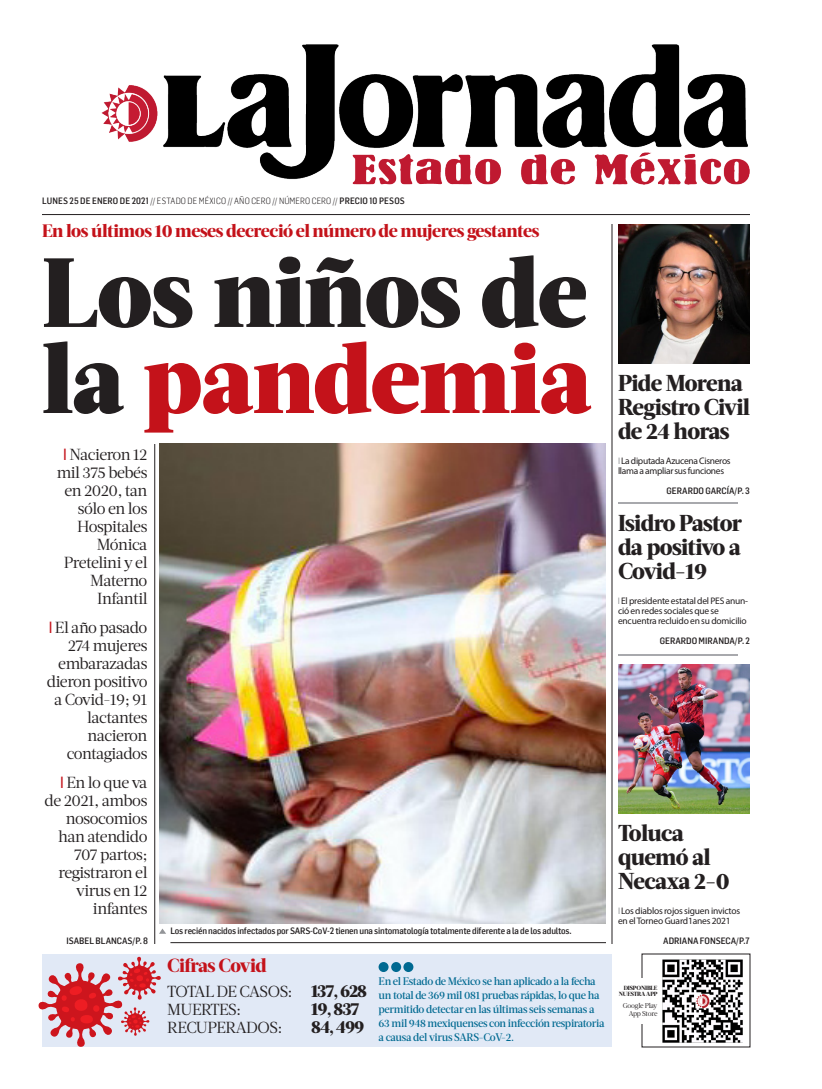
<style>
.page{position:relative;width:822px;height:1089px;background:#fff}
.page>*{position:absolute;margin:0;border:0;box-sizing:border-box;transform-origin:0 0}
.t1{font:900 98px/86px "Acta Deck";letter-spacing:-.01em;color:#231f20}
.t2{font:800 23px/24px "Acta Deck";letter-spacing:-.03em;color:#231f20}
.t3{font:800 19px "Acta Headline";letter-spacing:-.025em;color:#c4121a}
.t4{font:800 18px "Acta Headline";letter-spacing:-.025em;color:#c4121a}
.t5{font:800 18px "Acta Deck";letter-spacing:-.06em;color:#231f20}
.t6{font:16px/18px "Acta Deck";letter-spacing:-.035em;color:#231f20;text-align:right}
.t7{font:500 11px/14px "Acta Deck";letter-spacing:-.03em;color:#006991}
.t8{font:9.5px/10px "Myriad Pro";letter-spacing:-.02em;color:#231f20}
.t9{font:500 9px "Flama Semicondensed";letter-spacing:-.02em;color:#231f20}
.t10{font:300 9px "Flama Semicondensed";letter-spacing:.01em;color:#231f20}
.t11{font:500 9px "Flama Semicondensed";color:#231f20}
.t12{font:7px/8.4px "Acta Deck";letter-spacing:-.04em;color:#231f20;text-align:right}
.t13{font:800 6px/6px "Acta Headline";letter-spacing:-.03em;color:#231f20;text-align:right}
.s1{font-weight:500}
.s2{color:#c4121a}
.s3{font-family:"Myriad Pro";color:#c4121a}
.s4{font-weight:800;font-size:18px}
.s5{font-size:9px;color:#939598}
</style>
<div class="page">
<img style="left:101px;top:45px;width:649px;height:139px">
<hr style="left:42px;top:214px;width:708px;height:1px;background:#231f20">
<hr style="left:618px;top:502px;width:120px;height:2px;background:#a8a9ad">
<hr style="left:618px;top:654px;width:120px;height:2px;background:#a8a9ad">
<div style="left:42px;top:955px;width:570px;height:92px;background:#e1e9f6"></div>
<svg style="left:38px;top:957px;width:123px;height:90px"></svg>
<img style="left:159px;top:444px;width:447px;height:480px">
<hr style="left:612px;top:224px;width:1px;height:720px;background:#231f20">
<hr style="left:155px;top:444px;width:1px;height:500px;background:#231f20">
<div style="left:391px;top:962px;width:10px;height:10px;background:#006991;border-radius:50%"></div>
<div style="left:379px;top:962px;width:10px;height:10px;background:#006991;border-radius:50%"></div>
<div style="left:403px;top:962px;width:10px;height:10px;background:#006991;border-radius:50%"></div>
<hr style="left:170px;top:942px;width:436px;height:1px;background:#231f20">
<svg style="left:159px;top:929px;width:7px;height:5px"></svg>
<img style="left:618px;top:224px;width:132px;height:140px">
<img style="left:618px;top:664px;width:132px;height:150px">
<svg style="left:641px;top:953px;width:110px;height:95px"></svg>
<div style="left:636px;top:978px;width:13px;height:46px;background:#fff"></div>
<p class="t10" style="left:42px;top:195px;width:364px"><span class="s1">LUNES 25 DE ENERO DE 2021</span> // ESTADO DE MÉXICO // AÑO CERO // NÚMERO CERO // <span class="s1">PRECIO 10 PESOS</span></p>
<p class="t4" style="left:42px;top:220px;width:499px">En los últimos 10 meses decreció el número de mujeres gestantes</p>
<h1 class="t1" style="left:42px;top:251px;width:551px">Los niños de la <span class="s2">pandemia</span></h1>
<p class="t6" style="left:57px;top:445px;width:92px"><span class="s3">l</span> Nacieron 12 mil 375 bebés en 2020, tan sólo en los<br>Hospitales<br>Mónica<br>Pretelini y el<br>Materno<br>Infantil</p>
<p class="t6" style="left:47px;top:618px;width:102px"><span class="s3">l</span> El año pasado<br>274 mujeres embarazadas dieron positivo a Covid-19; 91 lactantes nacieron contagiados</p>
<p class="t6" style="left:45px;top:773px;width:104px"><span class="s3">l</span> En lo que va de 2021, ambos nosocomios han atendido<br>707 partos; registraron el virus en 12 infantes</p>
<p class="t11" style="left:67px;top:935px;width:83px">ISABEL BLANCAS/P. 8</p>
<p class="t9" style="left:170px;top:925px;width:403px">Los recién nacidos infectados por SARS-CoV-2 tienen una sintomatología totalmente diferente a la de los adultos.</p>
<p class="t3" style="left:167px;top:954px;width:101px">Cifras Covid</p>
<p class="t6" style="left:167px;top:982px;width:201px;text-align:left">TOTAL DE CASOS: <span class="s4">137, 628<br></span>MUERTES:</p>
<p class="t5" style="left:311px;top:998px;width:50px">19, 837</p>
<p class="t6" style="left:167px;top:1018px;width:117px">RECUPERADOS:</p>
<p class="t5" style="left:311px;top:1016px;width:55px">84, 499</p>
<p class="t7" style="left:379px;top:974px;width:228px">En el Estado de México se han aplicado a la fecha un total de 369 mil 081 pruebas rápidas, lo que ha permitido detectar en las últimas seis semanas a 63 mil 948 mexiquenses con infección respiratoria a causa del virus SARS-CoV-2.</p>
<h2 class="t2" style="left:618px;top:371px;width:133px">Pide Morena<br>Registro Civil de 24 horas</h2>
<p class="t8" style="left:618px;top:456px;width:114px"><span class="s5">l</span> La diputada Azucena Cisneros llama a ampliar sus funciones</p>
<p class="t11" style="left:667px;top:485px;width:85px">GERARDO GARCÍA/P. 3</p>
<h2 class="t2" style="left:618px;top:511px;width:126px;text-align:justify">Isidro Pastor da positivo a Covid-19</h2>
<p class="t8" style="left:618px;top:596px;width:132px"><span class="s5">l</span> El presidente estatal del PES anun&shy;ció en redes sociales que se encuentra recluido en su domicilio</p>
<p class="t11" style="left:660px;top:635px;width:92px">GERARDO MIRANDA/P. 2</p>
<h2 class="t2" style="left:618px;top:821px;width:113px">Toluca quemó al<br>Necaxa 2-0</h2>
<p class="t8" style="left:618px;top:906px;width:124px"><span class="s5">l</span> Los diablos rojos siguen invictos en el Torneo Guard1anes 2021</p>
<p class="t11" style="left:663px;top:935px;width:88px">ADRIANA FONSECA/P.7</p>
<p class="t13" style="left:619px;top:985px;width:40px">DISPONIBLE<br>NUESTRA APP</p>
<p class="t12" style="left:623px;top:1001px;width:36px">Google Play<br>App Store</p>
</div>
